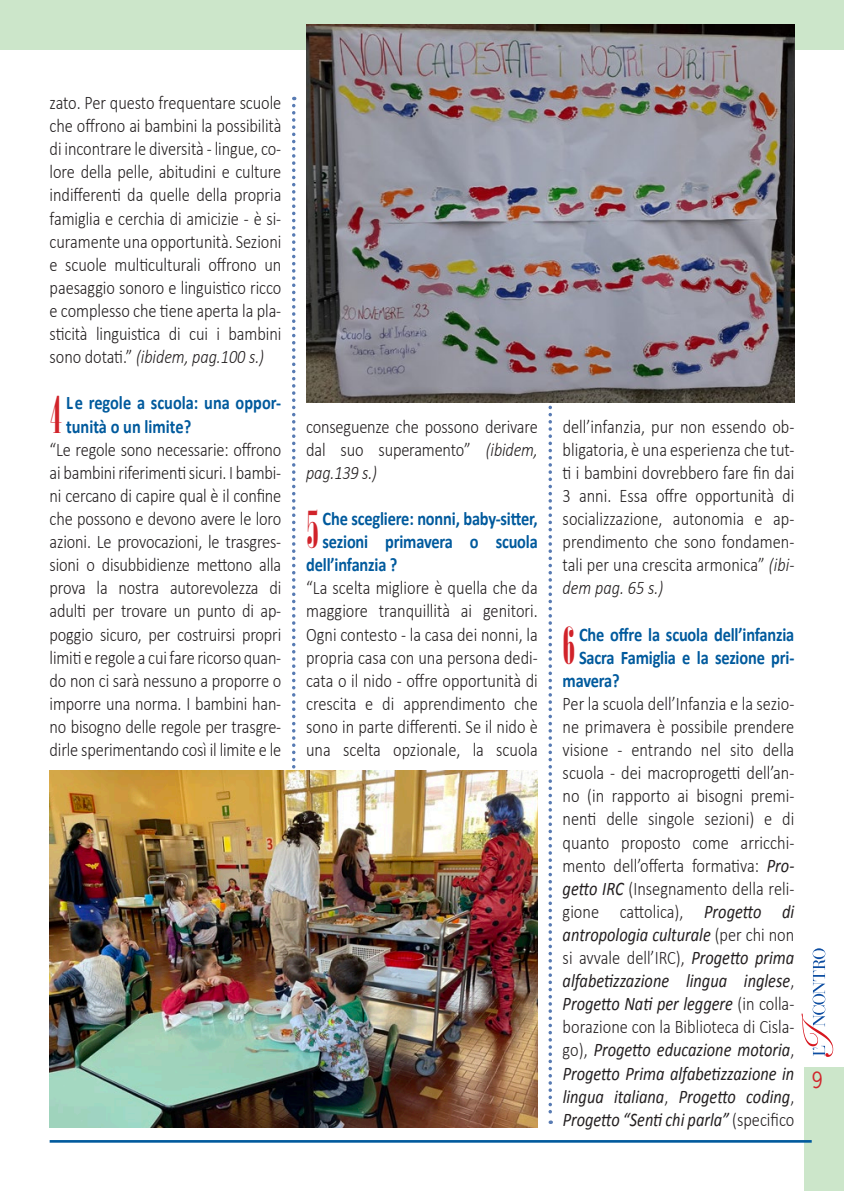
<style>
.page{position:relative;width:844px;height:1191px;background:#fff}
.page>*{position:absolute;margin:0;border:0;box-sizing:border-box;transform-origin:0 0}
.t1{font:50.75px "Onyx MT Std";color:#d1232a;scale:.85 1}
.t2{font:21px "News Gothic Std";color:#d1232a;scale:.9 1}
.t3{font:300 19.25px/23.1px "Calibri";letter-spacing:-.005em;color:#231f20;text-align:justify;scale:.85 1}
.t4{font:700 19.25px/23.1px "Calibri";letter-spacing:-.01em;color:#015a9d;scale:.85 1}
.s1{font-style:italic}
.s2{font-weight:400;font-style:italic}
</style>
<div class="page">
<div style="left:804px;top:1067px;width:39px;height:124px;background:#cce6ca"></div>
<hr style="left:50px;top:1140px;width:761px;height:2px;background:#015a9d">
<svg style="left:801px;top:948px;width:32px;height:109px"></svg>
<div style="left:0;top:0;width:843px;height:50px;background:#cce6ca"></div>
<svg style="left:292px;top:97px;width:3px;height:672px"></svg>
<svg style="left:548px;top:405px;width:4px;height:719px"></svg>
<img style="left:306px;top:25px;width:488px;height:378px">
<img style="left:50px;top:770px;width:487px;height:357px">
<p class="t3" style="left:50px;top:90px;width:274px">zato. Per questo frequentare scuole che offrono ai bambini la possibilità di incontrare le diversità - lingue, co&shy;lore della pelle, abitudini e culture indifferenti da quelle della propria famiglia e cerchia di amicizie - è si&shy;curamente una opportunità. Sezioni e scuole multiculturali offrono un paesaggio sonoro e linguistico ricco e complesso che tiene aperta la pla&shy;sticità linguistica di cui i bambini sono dotati.” <span class="s1">(ibidem, pag.100 s.)</span></p>
<h1 class="t1" style="left:50px;top:385px;width:16px">4</h1>
<p class="t4" style="left:66px;top:391px;width:254px">Le regole a scuola: una oppor&shy;tunità o un limite?</p>
<p class="t3" style="left:50px;top:437px;width:274px">“Le regole sono necessarie: offrono ai bambini riferimenti sicuri. I bambi&shy;ni cercano di capire qual è il confine che possono e devono avere le loro azioni. Le provocazioni, le trasgres&shy;sioni o disubbidienze mettono alla prova la nostra autorevolezza di adulti per trovare un punto di ap&shy;poggio sicuro, per costruirsi propri limiti e regole a cui fare ricorso quan&shy;do non ci sarà nessuno a proporre o imporre una norma. I bambini han&shy;no bisogno delle regole per trasgre&shy;dirle sperimentando così il limite e le</p>
<p class="t3" style="left:306px;top:414px;width:274px">conseguenze che possono derivare dal suo superamento” <span class="s1">(ibidem, pag.139 s.)</span></p>
<h1 class="t1" style="left:306px;top:501px;width:16px">5</h1>
<p class="t4" style="left:322px;top:507px;width:255px">Che scegliere: nonni, baby-sitter,</p>
<p class="t4" style="left:322px;top:530px;width:255px">sezioni primavera o scuola</p>
<p class="t4" style="left:306px;top:553px;width:109px">dell’infanzia ?</p>
<p class="t3" style="left:306px;top:575px;width:274px">“La scelta migliore è quella che da maggiore tranquillità ai genitori.<br>Ogni contesto - la casa dei nonni, la propria casa con una persona dedi&shy;cata o il nido - offre opportunità di crescita e di apprendimento che sono in parte differenti. Se il nido è una scelta opzionale, la scuola</p>
<p class="t3" style="left:562px;top:414px;width:274px">dell’infanzia, pur non essendo ob&shy;bligatoria, è una esperienza che tut&shy;ti i bambini dovrebbero fare fin dai 3 anni. Essa offre opportunità di socializzazione, autonomia e ap&shy;prendimento che sono fondamen&shy;tali per una crescita armonica” <span class="s1">(ibi&shy;dem pag. 65 s.)</span></p>
<h1 class="t1" style="left:562px;top:616px;width:16px">6</h1>
<p class="t4" style="left:579px;top:622px;width:255px">Che offre la scuola dell’infanzia</p>
<p class="t4" style="left:579px;top:645px;width:255px">Sacra Famiglia e la sezione pri-</p>
<p class="t4" style="left:562px;top:669px;width:69px">mavera?</p>
<p class="t3" style="left:562px;top:691px;width:274px">Per la scuola dell’Infanzia e la sezio&shy;ne primavera è possibile prendere visione - entrando nel sito della scuola - dei macroprogetti dell’an&shy;no (in rapporto ai bisogni premi&shy;nenti delle singole sezioni) e di quanto proposto come arricchi&shy;mento dell’offerta formativa: <span class="s2">Pro&shy;getto IRC</span> (Insegnamento della reli&shy;gione cattolica), <span class="s2">Progetto di antropologia culturale</span> (per chi non si avvale dell’IRC), <span class="s2">Progetto prima alfabetizzazione lingua inglese</span>, <span class="s2">Progetto Nati per leggere</span> (in colla&shy;borazione con la Biblioteca di Cisla&shy;go), <span class="s2">Progetto educazione motoria</span>, <span class="s2">Progetto Prima alfabetizzazione in lingua italiana</span>, <span class="s2">Progetto coding</span>, <span class="s2">Progetto “Senti chi parla”</span> (specifico</p>
<p class="t2" style="left:811px;top:1067px;width:14px">9</p>
</div>
